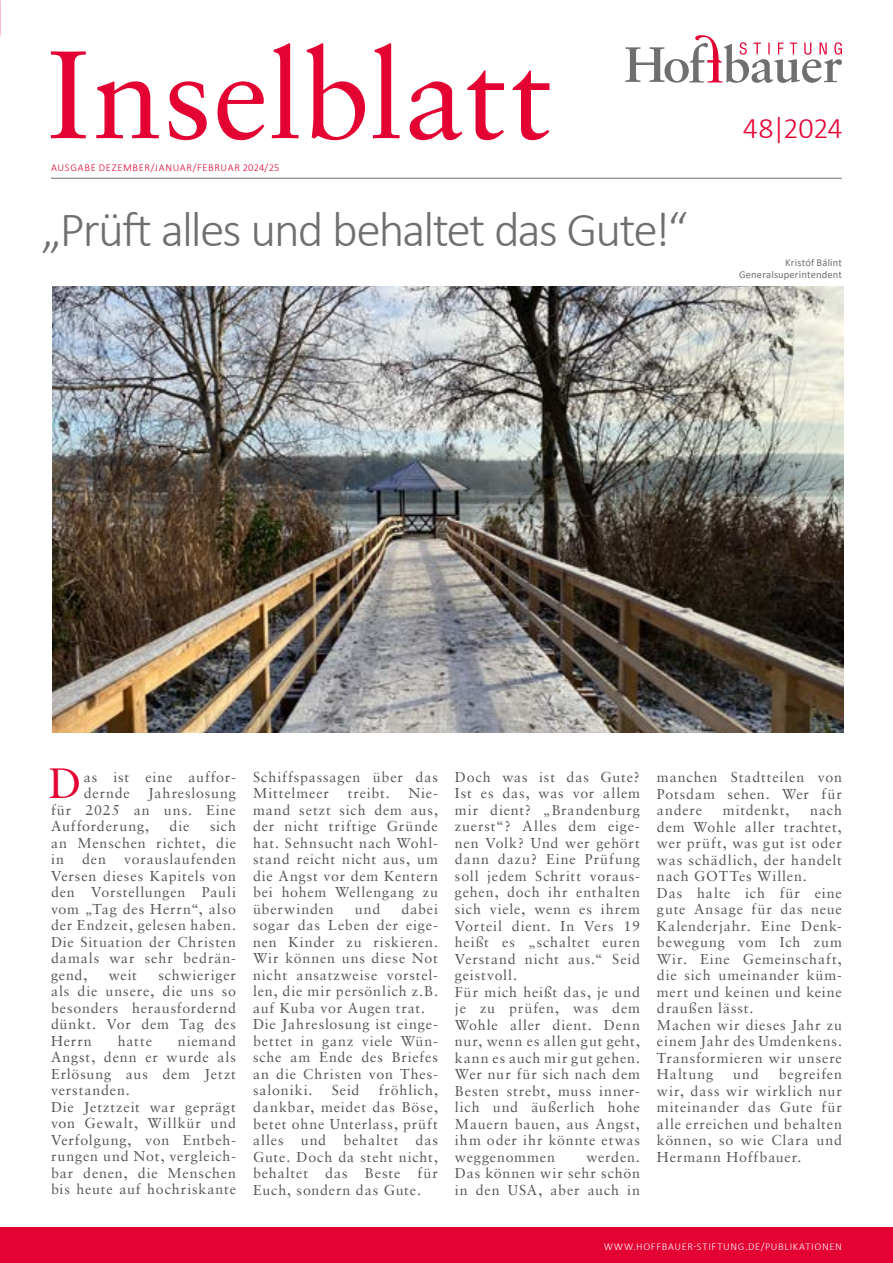
<style>
.page{position:relative;width:893px;height:1263px;background:#fff}
.page>*{position:absolute;margin:0;border:0;box-sizing:border-box;transform-origin:0 0}
.t1{font:124.5px "Sabon LT";letter-spacing:.005em;color:#e40233}
.t2{font:300 49.5px "Calibri";letter-spacing:-.045em;color:#706f6f}
.t3{font:42px "Sabon LT";color:#e40233}
.t4{font:300 30px "Calibri";letter-spacing:-.01em;color:#e40233}
.t5{font:14.25px/16.5px "Sabon LT";letter-spacing:.06em;color:#575756;text-align:justify}
.t6{font:300 10.5px "Calibri";letter-spacing:.065em;color:#fff}
.t7{font:300 10.5px "Calibri";letter-spacing:.06em;color:#e40233}
.t8{font:10.5px/12.6px "Calibri";letter-spacing:.015em;color:#706f6f;text-align:right}
</style>
<div class="page">
<hr style="left:0;top:0;width:1px;height:36px;background:#e40233">
<hr style="left:51px;top:178px;width:791px;height:1px;background:#706f6f">
<div style="left:0;top:1227px;width:893px;height:36px;background:#e40233"></div>
<img style="left:52px;top:287px;width:791px;height:445px">
<svg style="left:625px;top:35px;width:217px;height:48px"></svg>
<h1 class="t1" style="left:48px;top:21px;width:506px">Inselblatt</h1>
<p class="t7" style="left:51px;top:161px;width:230px">AUSGABE DEZEMBER/JANUAR/FEBRUAR 2024/25</p>
<h2 class="t2" style="left:42px;top:199px;width:648px">„Prüft alles und behaltet das Gute!“</h2>
<h3 class="t4" style="left:743px;top:110px;width:102px">48|2024</h3>
<p class="t8" style="left:739px;top:256px;width:104px">Kristóf Bálint<br>Generalsuperintendent</p>
<h3 class="t3" style="left:49px;top:759px;width:34px">D</h3>
<p class="t5" style="left:84px;top:768px;width:154px">as ist eine auffor&shy;dernde</p>
<p class="t5" style="left:51px;top:785px;width:186px;text-indent:97px">Jahreslosung für 2025 an uns. Eine Aufforderung,</p>
<p class="t5" style="left:51px;top:818px;width:186px;text-indent:159px">sich an Menschen richtet, die in</p>
<p class="t5" style="left:170px;top:818px;width:21px">die</p>
<p class="t5" style="left:51px;top:851px;width:186px;text-indent:73px">vorauslaufenden Versen dieses Kapitels von den Vorstellungen Pauli vom „Tag des Herrn“, also der Endzeit, gelesen haben.<br>Die Situation der Christen damals war sehr bedrän&shy;gend,</p>
<p class="t5" style="left:82px;top:851px;width:25px">den</p>
<p class="t5" style="left:51px;top:966px;width:186px;text-indent:107px">schwieriger als die unsere, die uns so besonders herausfordernd dünkt. Vor dem Tag des Herrn</p>
<p class="t5" style="left:109px;top:966px;width:30px">weit</p>
<p class="t5" style="left:51px;top:1032px;width:186px;text-align:left;text-indent:127px">niemand<br>Angst, denn er wurde als<br>Erlösung aus dem Jetzt verstanden.<br>Die Jetztzeit war geprägt von Gewalt, Willkür und<br>Verfolgung, von Entbeh&shy;rungen und Not, vergleich&shy;bar denen, die Menschen bis heute auf hochriskante</p>
<p class="t5" style="left:118px;top:1032px;width:36px">hatte</p>
<p class="t5" style="left:253px;top:768px;width:186px">Schiffspassagen über das<br>Mittelmeer</p>
<p class="t5" style="left:348px;top:785px;width:44px">treibt.</p>
<p class="t5" style="left:253px;top:785px;width:186px;text-indent:155px">Nie&shy;mand setzt sich dem aus, der nicht triftige Gründe hat. Sehnsucht nach Wohl&shy;stand reicht nicht aus, um die Angst vor dem Kentern bei hohem Wellengang zu überwinden</p>
<p class="t5" style="left:253px;top:900px;width:186px;text-align:left;text-indent:148px">dabei sogar das Leben der eige&shy;nen Kinder zu riskieren.<br>Wir können uns diese Not nicht ansatzweise vorstel&shy;len, die mir persönlich z.B. auf Kuba vor Augen trat.<br>Die Jahreslosung ist einge&shy;bettet in ganz viele Wün&shy;sche am Ende des Briefes an die Christen von Thes&shy;saloniki.</p>
<p class="t5" style="left:355px;top:900px;width:27px">und</p>
<p class="t5" style="left:253px;top:1082px;width:186px;text-indent:126px">fröhlich, dankbar, meidet das Böse, betet ohne Unterlass, prüft alles und behaltet das Gute. Doch da steht nicht, behaltet das Beste für Euch, sondern das Gute.</p>
<p class="t5" style="left:332px;top:1082px;width:29px">Seid</p>
<p class="t5" style="left:455px;top:769px;width:186px;text-align:left">Doch was ist das Gute?<br>Ist es das, was vor allem mir dient? „Brandenburg zuerst“? Alles dem eige&shy;nen Volk? Und wer gehört dann dazu? Eine Prüfung soll jedem Schritt voraus&shy;gehen, doch ihr enthalten sich viele, wenn es ihrem<br>Vorteil dient. In Vers 19 heißt es „schaltet euren<br>Verstand nicht aus.“ Seid geistvoll.<br>Für mich heißt das, je und je zu prüfen, was dem<br>Wohle aller dient. Denn nur, wenn es allen gut geht, kann es auch mir gut gehen.<br>Wer nur für sich nach dem<br>Besten strebt, muss inner&shy;lich und äußerlich hohe<br>Mauern bauen, aus Angst, ihm oder ihr könnte etwas weggenommen</p>
<p class="t5" style="left:455px;top:1148px;width:186px;text-indent:131px">werden.<br>Das können wir sehr schön in den USA, aber auch in</p>
<p class="t5" style="left:657px;top:769px;width:186px">manchen Stadtteilen von Potsdam sehen. Wer für andere</p>
<p class="t5" style="left:657px;top:802px;width:186px;text-align:left;text-indent:153px">nach dem Wohle aller trachtet, wer prüft, was gut ist oder was schädlich, der handelt nach GOTTes Willen.<br>Das halte ich für eine gute Ansage für das neue<br>Kalenderjahr. Eine Denk&shy;bewegung vom Ich zum<br>Wir. Eine Gemeinschaft, die sich umeinander küm&shy;mert und keinen und keine draußen lässt.<br>Machen wir dieses Jahr zu einem Jahr des Umdenkens.<br>Transformieren wir unsere<br>Haltung</p>
<p class="t5" style="left:723px;top:802px;width:68px">mitdenkt,</p>
<p class="t5" style="left:657px;top:1066px;width:186px;text-indent:122px">begreifen wir, dass wir wirklich nur miteinander das Gute für alle erreichen und behalten können, so wie Clara und Hermann Hoffbauer.</p>
<p class="t5" style="left:733px;top:1066px;width:27px">und</p>
<p class="t6" style="left:604px;top:1240px;width:240px">WWW.HOFFBAUER-STIFTUNG.DE/PUBLIKATIONEN</p>
</div>
